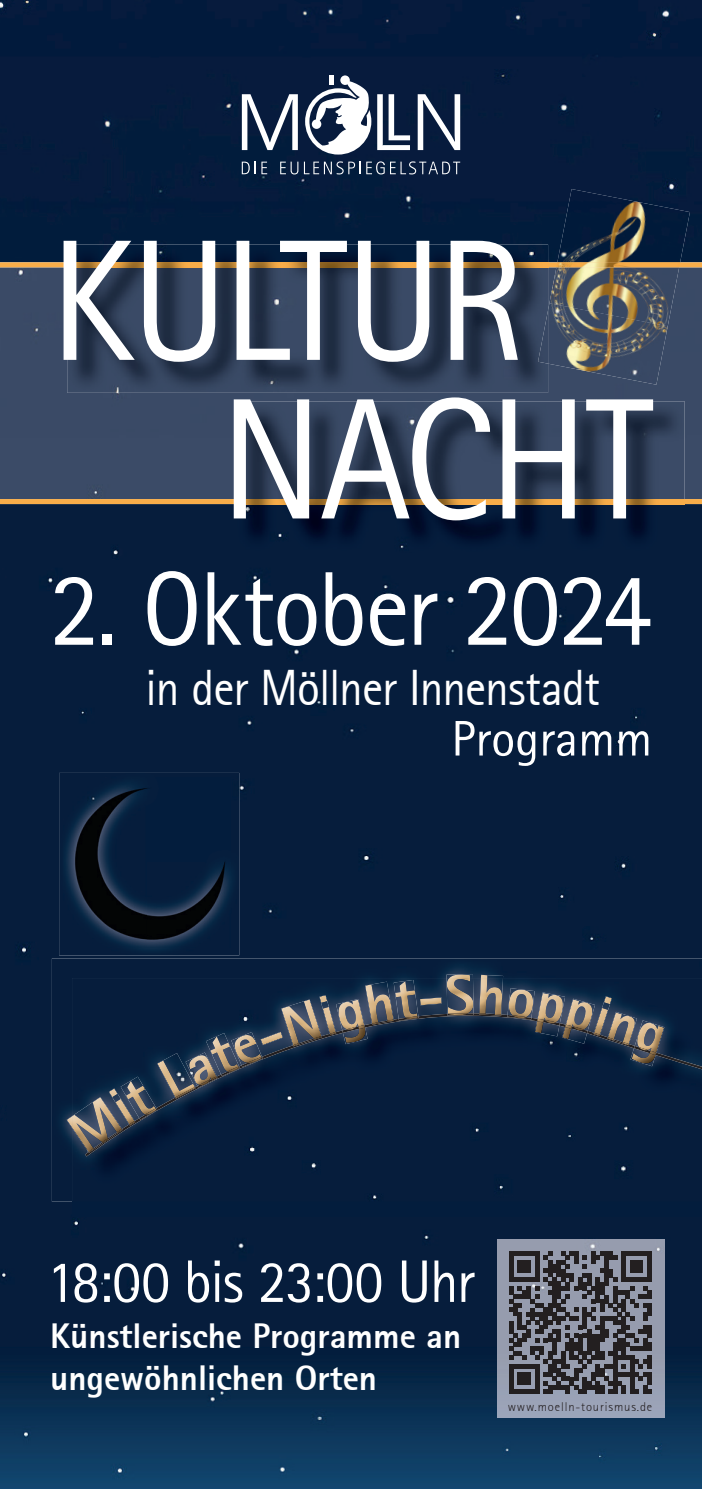
<style>
.page{position:relative;width:702px;height:1489px;background:#fff}
.page>*{position:absolute;margin:0;border:0;box-sizing:border-box;transform-origin:0 0}
.t1{font:172.5px/158.5px "Rotis Sans Serif";letter-spacing:-.025em;color:#fff;scale:.95 1}
.t2{font:105px "Rotis Sans Serif";letter-spacing:-.02em;color:#fff;scale:.95 1}
.t3{font:60px "Rotis Sans Serif";letter-spacing:-.025em;color:#fff;scale:.95 1}
.t4{font:50px "Rotis Sans Serif";letter-spacing:-.02em;color:#fff;scale:.95 1}
.t5{font:50px "Rotis Sans Serif";color:#fff}
.t6{font:800 35px/42px "Rotis Sans Serif";color:#fff}
.t7{font:300 12.5px "Rotis Sans Serif";letter-spacing:.07em;color:#231f20}
</style>
<div class="page">
<img style="left:0;top:0;width:702px;height:1488px">
<img style="left:497px;top:1239px;width:167px;height:177px">
<svg style="left:242px;top:94px;width:56px;height:56px"></svg>
<svg style="left:377px;top:94px;width:33px;height:56px"></svg>
<svg style="left:417px;top:94px;width:43px;height:56px"></svg>
<svg style="left:242px;top:162px;width:25px;height:12px"></svg>
<svg style="left:280px;top:162px;width:18px;height:12px"></svg>
<svg style="left:304px;top:161px;width:56px;height:13px"></svg>
<svg style="left:366px;top:161px;width:94px;height:13px"></svg>
<svg style="left:305px;top:75px;width:66px;height:79px"></svg>
<svg style="left:509px;top:1251px;width:142px;height:142px;background:#56575f"></svg>
<div style="left:0;top:262px;width:702px;height:242px;background:#3a4a66"></div>
<img style="left:67px;top:244px;width:481px;height:149px">
<img style="left:67px;top:262px;width:481px;height:5px">
<img style="left:237px;top:401px;width:447px;height:150px">
<img style="left:237px;top:499px;width:447px;height:5px">
<img style="left:59px;top:772px;width:180px;height:183px">
<img style="left:64px;top:777px;width:167px;height:170px">
<img style="left:556px;top:189px;width:134px;height:79px">
<img style="left:549px;top:268px;width:130px;height:58px">
<img style="left:548px;top:303px;width:119px;height:81px">
<img style="left:556px;top:262px;width:124px;height:5px">
<img style="left:538px;top:310px;width:10px;height:53px">
<div style="left:72px;top:1201px;width:630px;height:15px;background:#031d3d"></div>
<div style="left:52px;top:958px;width:650px;height:243px;background:#061d3c"></div>
<img style="left:364px;top:1013px;width:173px;height:14px">
<svg style="left:559px;top:1023px;width:6px;height:4px"></svg>
<img style="left:85px;top:1030px;width:258px;height:126px">
<img style="left:587px;top:1030px;width:47px;height:18px">
<img style="left:655px;top:1052px;width:47px;height:17px">
<svg style="left:67px;top:1116px;width:5px;height:11px"></svg>
<img style="left:72px;top:1096px;width:50px;height:55px">
<img style="left:88px;top:1128px;width:35px;height:24px">
<img style="left:109px;top:1088px;width:26px;height:36px">
<svg style="left:129px;top:1120px;width:6px;height:5px"></svg>
<img style="left:121px;top:1076px;width:35px;height:42px">
<img style="left:139px;top:1108px;width:18px;height:11px">
<img style="left:157px;top:1053px;width:38px;height:44px">
<img style="left:175px;top:1087px;width:20px;height:11px">
<img style="left:185px;top:1052px;width:32px;height:33px">
<img style="left:197px;top:1076px;width:20px;height:11px">
<img style="left:206px;top:1032px;width:33px;height:42px">
<img style="left:221px;top:1066px;width:19px;height:10px">
<img style="left:231px;top:1031px;width:31px;height:34px">
<img style="left:241px;top:1056px;width:22px;height:10px">
<img style="left:260px;top:1031px;width:21px;height:14px">
<img style="left:281px;top:999px;width:40px;height:46px">
<img style="left:293px;top:1036px;width:29px;height:10px">
<img style="left:319px;top:995px;width:17px;height:38px">
<svg style="left:330px;top:1032px;width:6px;height:2px"></svg>
<img style="left:336px;top:998px;width:28px;height:32px">
<img style="left:343px;top:1027px;width:24px;height:17px">
<img style="left:342px;top:1025px;width:23px;height:7px">
<img style="left:365px;top:981px;width:28px;height:42px">
<img style="left:372px;top:1019px;width:22px;height:5px">
<img style="left:393px;top:979px;width:25px;height:39px">
<img style="left:398px;top:1016px;width:20px;height:4px">
<img style="left:420px;top:997px;width:22px;height:8px">
<img style="left:446px;top:974px;width:27px;height:3px">
<img style="left:446px;top:977px;width:27px;height:38px">
<img style="left:447px;top:1013px;width:26px;height:2px">
<img style="left:481px;top:974px;width:22px;height:3px">
<img style="left:479px;top:977px;width:24px;height:1px">
<img style="left:479px;top:978px;width:24px;height:36px">
<img style="left:479px;top:1013px;width:22px;height:2px">
<img style="left:507px;top:988px;width:27px;height:29px">
<img style="left:507px;top:1014px;width:24px;height:5px">
<img style="left:537px;top:992px;width:28px;height:31px">
<img style="left:535px;top:1021px;width:24px;height:15px">
<img style="left:537px;top:1018px;width:23px;height:7px">
<img style="left:565px;top:998px;width:29px;height:32px">
<img style="left:562px;top:1027px;width:25px;height:16px">
<img style="left:565px;top:1024px;width:22px;height:9px">
<img style="left:594px;top:996px;width:18px;height:38px">
<svg style="left:593px;top:1032px;width:7px;height:3px"></svg>
<img style="left:607px;top:1011px;width:30px;height:32px">
<img style="left:607px;top:1037px;width:21px;height:8px">
<img style="left:634px;top:1020px;width:30px;height:32px">
<img style="left:630px;top:1048px;width:25px;height:18px">
<img style="left:634px;top:1045px;width:22px;height:10px">
<h1 class="t1" style="left:220px;top:221px;width:457px;text-indent:-170px">KULTUR<br>NACHT</h1>
<h2 class="t2" style="left:50px;top:547px;width:635px">2. Oktober 2024</h2>
<h3 class="t4" style="left:146px;top:658px;width:480px">in der Möllner Innenstadt</h3>
<h3 class="t5" style="left:451px;top:709px;width:202px">Programm</h3>
<h3 class="t3" style="left:47px;top:1246px;width:452px">18:00 bis 23:00 Uhr</h3>
<p class="t6" style="left:50px;top:1314px;width:412px">Künstlerische Programme an ungewöhnlichen Orten</p>
<p class="t7" style="left:507px;top:1399px;width:146px">www.moelln-tourismus.de</p>
</div>
